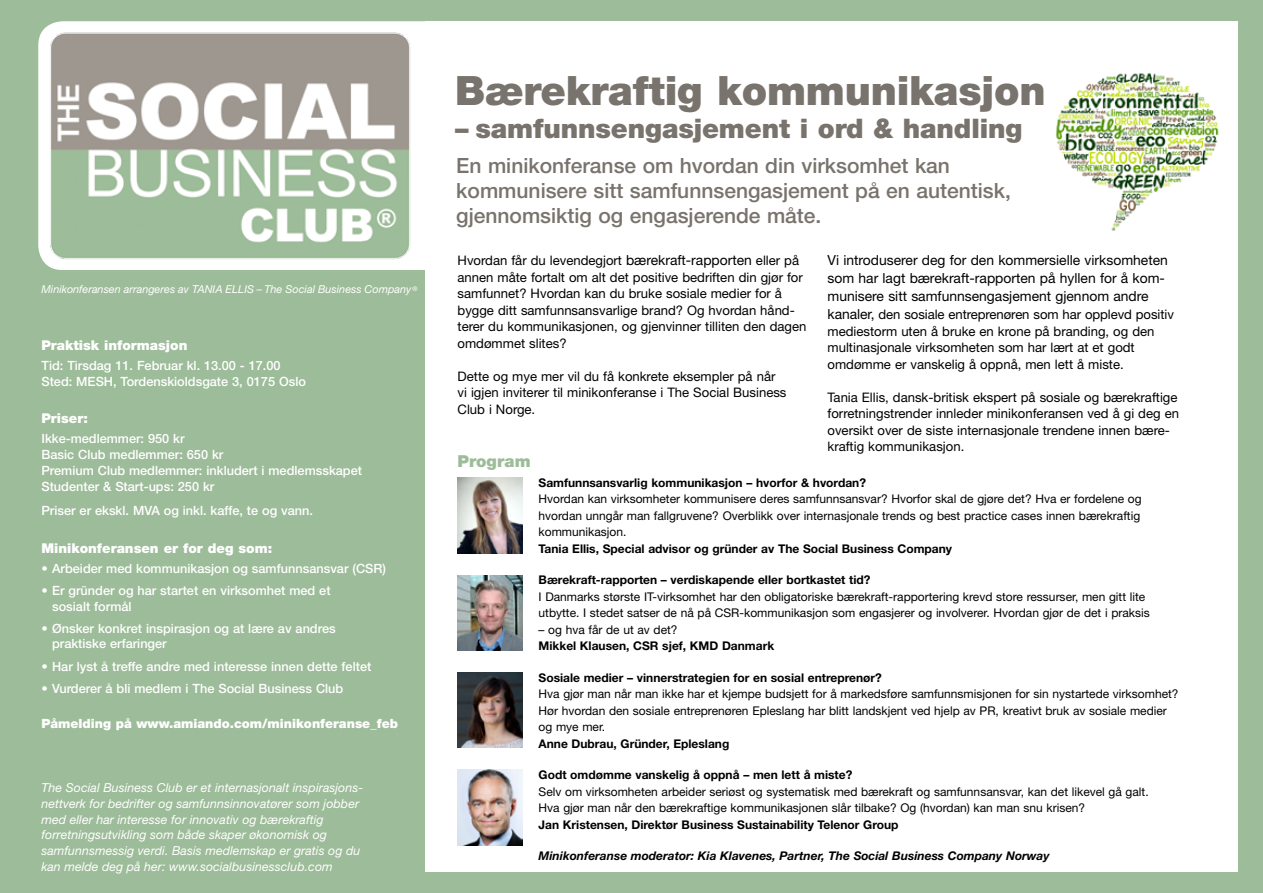
<style>
.page{position:relative;width:1263px;height:893px;background:#9dbc99}
.page>*{position:absolute;margin:0;border:0;box-sizing:border-box;transform-origin:0 0}
.t1{font:900 40.5px "Helvetica Neue LT Std";letter-spacing:-.005em;color:#78736c}
.t2{font:900 27px "Helvetica Neue LT Std";letter-spacing:-.005em;color:#78736c}
.t3{font:500 21px/24.8px "Helvetica Neue LT Std";color:#78736c}
.t4{font:900 16.5px "Helvetica Neue LT Std";letter-spacing:.005em;color:#9dbc99}
.t5{font:13.8px/18px "Helvetica Neue LT Std";color:#000}
.t6{font:900 13.5px "Helvetica Neue LT Std";color:#fff}
.t7{font:13.2px/16.5px "Helvetica Neue LT Std";color:#000}
.t8{font:500 12.75px/15.8px "Helvetica Neue LT Std";color:#fff}
.t9{font:900 12.75px "Helvetica Neue LT Std";color:#fff}
.t10{font:italic 12.3px/15.8px "Helvetica Neue LT Std";letter-spacing:.005em;color:#fff}
.t11{font:12px/16.5px "Helvetica Neue LT Std";color:#000}
.t12{font:700 12px "Helvetica Neue LT Std";color:#000}
.t13{font:italic 700 12px "Helvetica Neue LT Std";color:#000}
.t14{font:italic 10.8px "Helvetica Neue LT Std";color:#fff}
.s1{font-size:13.8px}
</style>
<div class="page">
<div style="left:38px;top:21px;width:413px;height:249px;background:#fff;border-radius:24px"></div>
<img style="left:42px;top:25px;width:369px;height:240px">
<div style="left:425px;top:21px;width:812px;height:851px;background:#fff"></div>
<img style="left:1040px;top:54px;width:186px;height:195px">
<img style="left:458px;top:478px;width:64px;height:75px">
<img style="left:458px;top:575px;width:64px;height:76px">
<img style="left:458px;top:672px;width:64px;height:76px">
<img style="left:458px;top:770px;width:64px;height:75px">
<p class="t14" style="left:41px;top:282px;width:378px">Minikonferansen arrangeres av TANIA ELLIS – The Social Business Company <sup>®</sup></p>
<p class="t6" style="left:41px;top:337px;width:147px">Praktisk informasjon</p>
<p class="t8" style="left:41px;top:357px;width:266px">Tid: Tirsdag 11. Februar kl. 13.00 - 17.00<br>Sted: MESH, Tordenskioldsgate 3, 0175 Oslo</p>
<p class="t6" style="left:41px;top:410px;width:48px">Priser:</p>
<p class="t8" style="left:41px;top:431px;width:322px">Ikke-medlemmer: 950 kr<br>Basic Club medlemmer: 650 kr<br>Premium Club medlemmer: inkludert i medlemsskapet Studenter &amp; Start-ups: 250 kr</p>
<p class="t8" style="left:41px;top:502px;width:273px">Priser er ekskl. MVA og inkl. kaffe, te og vann.</p>
<p class="t6" style="left:41px;top:540px;width:232px">Minikonferansen er for deg som:</p>
<p class="t8" style="left:41px;top:560px;width:346px">• Arbeider med kommunikasjon og samfunnsansvar (CSR)</p>
<p class="t8" style="left:52px;top:582px;width:280px;text-indent:-11px">• Er gründer og har startet en virksomhet med et sosialt formål</p>
<p class="t8" style="left:52px;top:620px;width:285px;text-indent:-11px">• Ønsker konkret inspirasjon og at lære av andres praktiske erfaringer</p>
<p class="t8" style="left:41px;top:658px;width:331px">• Har lyst å treffe andre med interesse innen dette feltet</p>
<p class="t8" style="left:41px;top:680px;width:303px">• Vurderer å bli medlem i The Social Business Club</p>
<p class="t9" style="left:41px;top:716px;width:358px">Påmelding på www.amiando.com/minikonferanse_feb</p>
<p class="t10" style="left:41px;top:780px;width:323px">The Social Business Club er et internasjonalt inspirasjons&shy;nettverk for bedrifter og samfunnsinnovatører som jobber med eller har interesse for innovativ og bærekraftig forretningsutvikling som både skaper økonomisk og samfunnsmessig verdi. Basis medlemskap er gratis og du kan melde deg på her: www.socialbusinessclub.com</p>
<h1 class="t1" style="left:455px;top:67px;width:592px">Bærekraftig kommunikasjon</h1>
<h2 class="t2" style="left:455px;top:113px;width:569px">– samfunnsengasjement i ord &amp; handling</h2>
<h3 class="t3" style="left:456px;top:153px;width:556px">En minikonferanse om hvordan din virksomhet kan kommunisere sitt samfunnsengasjement på en autentisk, gjennomsiktig og engasjerende måte.</h3>
<p class="t7" style="left:458px;top:252px;width:350px">Hvordan får du levendegjort <span class="s1">bærekraft-rapporten</span> eller på annen måte fortalt om alt det positive bedriften din gjør for samfunnet? Hvordan kan du bruke sosiale medier for å bygge ditt samfunnsansvarlige brand? Og hvordan hånd&shy;terer du kommunikasjonen, og gjenvinner tilliten den dagen omdømmet slites?</p>
<p class="t7" style="left:458px;top:367px;width:330px">Dette og mye mer vil du få konkrete eksempler på når vi igjen inviterer til minikonferanse i The Social Business<br>Club i Norge.</p>
<h3 class="t4" style="left:457px;top:451px;width:75px">Program</h3>
<p class="t5" style="left:827px;top:251px;width:342px">Vi introduserer deg for den kommersielle virksomheten som har lagt bærekraft-rapporten på hyllen for å kom&shy;munisere sitt samfunnsengasjement gjennom andre</p>
<p class="t7" style="left:827px;top:306px;width:348px"><span class="s1">kanaler,</span> den sosiale entreprenøren som har opplevd positiv mediestorm uten å bruke en krone på branding, og den multinasjonale virksomheten som har lært at et godt omdømme er vanskelig å oppnå, men lett å miste.</p>
<p class="t7" style="left:827px;top:388px;width:353px">Tania Ellis, dansk-britisk ekspert på sosiale og bærekraftige forretningstrender innleder minikonferansen ved å gi deg en oversikt over de siste internasjonale trendene innen bære&shy;kraftig kommunikasjon.</p>
<p class="t12" style="left:539px;top:475px;width:329px">Samfunnsansvarlig kommunikasjon – hvorfor &amp; hvordan?</p>
<p class="t11" style="left:539px;top:491px;width:605px">Hvordan kan virksomheter kommunisere deres samfunnsansvar? Hvorfor skal de gjøre det? Hva er fordelene og hvordan unngår man fallgruvene? Overblikk over internasjonale trends og best practice cases innen bærekraftig kommunikasjon.</p>
<p class="t12" style="left:539px;top:541px;width:415px">Tania Ellis, Special advisor og gründer av The Social Business Company</p>
<p class="t12" style="left:539px;top:573px;width:333px">Bærekraft-rapporten – verdiskapende eller bortkastet tid?</p>
<p class="t11" style="left:539px;top:588px;width:613px">I Danmarks største IT-virksomhet har den obligatoriske bærekraft-rapportering krevd store ressurser, men gitt lite utbytte. I stedet satser de nå på CSR-kommunikasjon som engasjerer og involverer. Hvordan gjør de det i praksis</p>
<p class="t11" style="left:539px;top:621px;width:141px">– og hva får de ut av det?</p>
<p class="t12" style="left:539px;top:639px;width:237px">Mikkel Klausen, CSR sjef, KMD Danmark</p>
<p class="t12" style="left:539px;top:670px;width:345px">Sosiale medier – vinnerstrategien for en sosial entreprenør?</p>
<p class="t11" style="left:539px;top:685px;width:641px">Hva gjør man når man ikke har et kjempe budsjett for å markedsføre samfunnsmisjonen for sin nystartede virksomhet?<br>Hør hvordan den sosiale entreprenøren Epleslang har blitt landskjent ved hjelp av PR, kreativt bruk av sosiale medier og mye mer.</p>
<p class="t12" style="left:539px;top:736px;width:192px">Anne Dubrau, Gründer, Epleslang</p>
<p class="t12" style="left:539px;top:767px;width:315px">Godt omdømme vanskelig å oppnå – men lett å miste?</p>
<p class="t11" style="left:539px;top:783px;width:612px">Selv om virksomheten arbeider seriøst og systematisk med bærekraft og samfunnsansvar, kan det likevel gå galt.<br>Hva gjør man når den bærekraftige kommunikasjonen slår tilbake? Og (hvordan) kan man snu krisen?</p>
<p class="t12" style="left:539px;top:817px;width:361px">Jan Kristensen, Direktør Business Sustainability Telenor Group</p>
<p class="t13" style="left:539px;top:848px;width:513px">Minikonferanse moderator: Kia Klavenes, Partner, The Social Business Company Norway</p>
</div>
